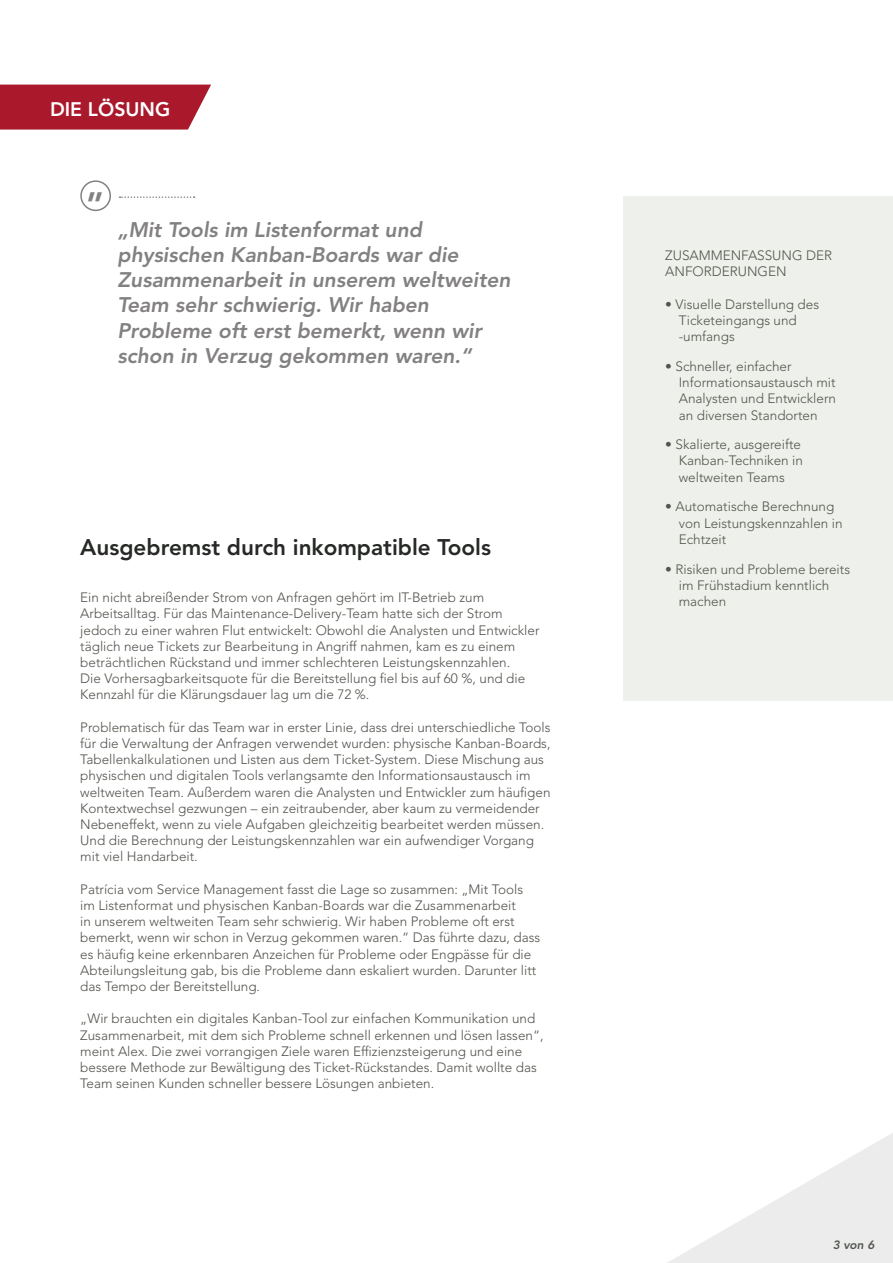
<style>
.page{position:relative;width:893px;height:1263px;background:#fff}
.page>*{position:absolute;margin:0;border:0;box-sizing:border-box;transform-origin:0 0}
.t1{font:800 34.5px "Avenir LT Std";color:#828080}
.t2{font:800 22.5px "Avenir LT Std";color:#262926}
.t3{font:italic 800 21px/25.2px "Avenir LT Std";color:#828080}
.t4{font:800 19.5px "Avenir LT Std";color:#fff}
.t5{font:300 13.5px/16.2px "Avenir LT Std";color:#52544d}
.t6{font:italic 800 12px "Avenir LT Std";color:#545952}
</style>
<div class="page">
<svg style="left:667px;top:1133px;width:226px;height:130px;fill:#edeeed"></svg>
<svg style="left:0;top:85px;width:211px;height:45px;background:#af2639"></svg>
<div style="left:80px;top:180px;width:31px;height:31px;border:2px solid #828080;border-radius:50%"></div>
<svg style="left:119px;top:196px;width:76px;height:2px"></svg>
<div style="left:623px;top:196px;width:270px;height:504px;background:#eef0eb"></div>
<h3 class="t4" style="left:50px;top:97px;width:122px">DIE LÖSUNG</h3>
<h1 class="t1" style="left:86px;top:164px;width:19px">„</h1>
<h3 class="t3" style="left:117px;top:217px;width:395px">„Mit Tools im Listenformat und physischen Kanban-Boards war die Zusammenarbeit in unserem weltweiten Team sehr schwierig. Wir haben Probleme oft erst bemerkt, wenn wir schon in Verzug gekommen waren.“</h3>
<h2 class="t2" style="left:80px;top:534px;width:412px">Ausgebremst durch inkompatible Tools</h2>
<p class="t5" style="left:80px;top:589px;width:461px">Ein nicht abreißender Strom von Anfragen gehört im IT-Betrieb zum Arbeitsalltag. Für das Maintenance-Delivery-Team hatte sich der Strom jedoch zu einer wahren Flut entwickelt: Obwohl die Analysten und Entwickler täglich neue Tickets zur Bearbeitung in Angriff nahmen, kam es zu einem beträchtlichen Rückstand und immer schlechteren Leistungskennzahlen.<br>Die Vorhersagbarkeitsquote für die Bereitstellung fiel bis auf 60 %, und die Kennzahl für die Klärungsdauer lag um die 72 %.</p>
<p class="t5" style="left:80px;top:719px;width:472px">Problematisch für das Team war in erster Linie, dass drei unterschiedliche Tools für die Verwaltung der Anfragen verwendet wurden: physische Kanban-Boards, Tabellenkalkulationen und Listen aus dem Ticket-System. Diese Mischung aus physischen und digitalen Tools verlangsamte den Informationsaustausch im weltweiten Team. Außerdem waren die Analysten und Entwickler zum häufigen Kontextwechsel gezwungen – ein zeitraubender, aber kaum zu vermeidender Nebeneffekt, wenn zu viele Aufgaben gleichzeitig bearbeitet werden müssen.<br>Und die Berechnung der Leistungskennzahlen war ein aufwendiger Vorgang mit viel Handarbeit.</p>
<p class="t5" style="left:80px;top:881px;width:462px">Patrícia vom Service Management fasst die Lage so zusammen: „Mit Tools im Listenformat und physischen Kanban-Boards war die Zusammenarbeit<br>in unserem weltweiten Team sehr schwierig. Wir haben Probleme oft erst bemerkt, wenn wir schon in Verzug gekommen waren.“ Das führte dazu, dass es häufig keine erkennbaren Anzeichen für Probleme oder Engpässe für die Abteilungsleitung gab, bis die Probleme dann eskaliert wurden. Darunter litt das Tempo der Bereitstellung.</p>
<p class="t5" style="left:80px;top:1011px;width:465px">„Wir brauchten ein digitales Kanban-Tool zur einfachen Kommunikation und Zusammenarbeit, mit dem sich Probleme schnell erkennen und lösen lassen“, meint Alex. Die zwei vorrangigen Ziele waren Effizienzsteigerung und eine bessere Methode zur Bewältigung des Ticket-Rückstandes. Damit wollte das Team seinen Kunden schneller bessere Lösungen anbieten.</p>
<p class="t5" style="left:665px;top:248px;width:168px">ZUSAMMENFASSUNG DER<br>ANFORDERUNGEN</p>
<p class="t5" style="left:679px;top:296px;width:142px;text-indent:-14px">• Visuelle Darstellung des<br>Ticketeingangs und ‑umfangs</p>
<p class="t5" style="left:679px;top:358px;width:159px;text-indent:-14px">• Schneller, einfacher<br>Informationsaustausch mit<br>Analysten und Entwicklern an diversen Standorten</p>
<p class="t5" style="left:679px;top:437px;width:126px;text-indent:-14px">• Skalierte, ausgereifte<br>Kanban-Techniken in weltweiten Teams</p>
<p class="t5" style="left:679px;top:499px;width:165px;text-indent:-14px">• Automatische Berechnung von Leistungskennzahlen in<br>Echtzeit</p>
<p class="t5" style="left:679px;top:561px;width:173px;text-indent:-14px">• Risiken und Probleme bereits im Frühstadium kenntlich machen</p>
<p class="t6" style="left:833px;top:1237px;width:43px">3 von 6</p>
</div>
